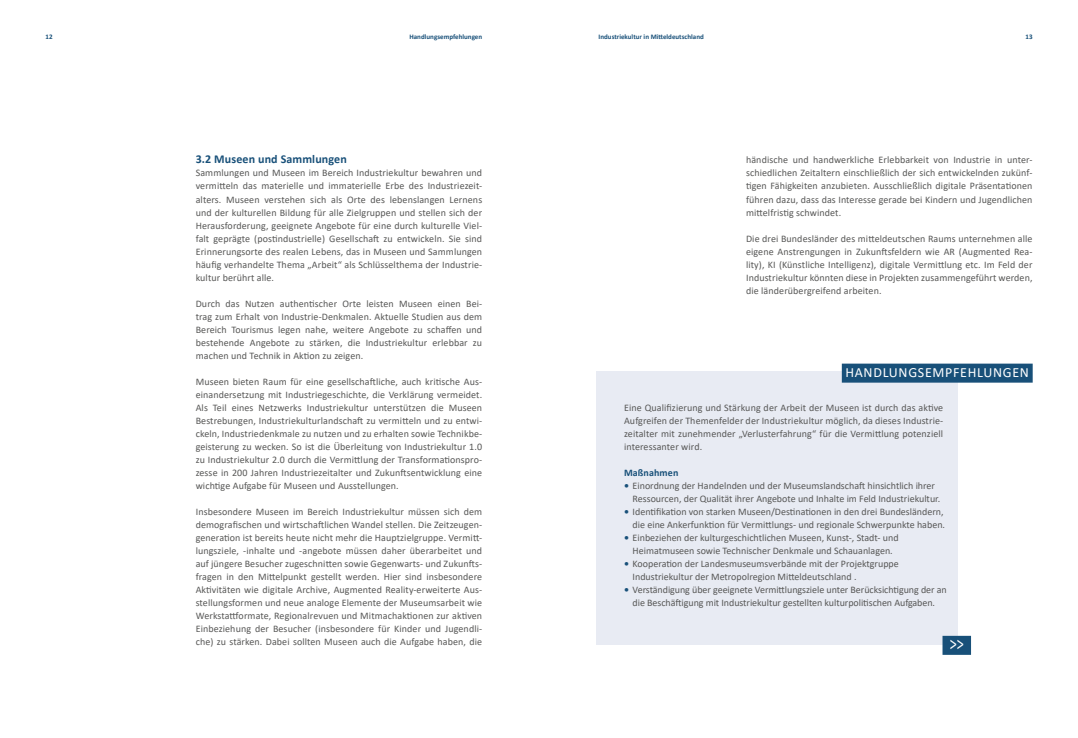
<style>
.page{position:relative;width:1078px;height:738px;background:#fff}
.page>*{position:absolute;margin:0;border:0;box-sizing:border-box;transform-origin:0 0}
.t1{font:19.6px "Calibri";color:#fff;scale:.71 1}
.t2{font:14px "Calibri";letter-spacing:.05em;color:#fff}
.t3{font:700 12px "Calibri";letter-spacing:.01em;color:#185079}
.t4{font:10px/13px "Calibri";color:#575756;text-align:justify}
.t5{font:700 10px "Calibri";letter-spacing:.01em;color:#185079}
.t6{font:700 7px "Calibri";color:#185079}
.s1{font-weight:700;color:#185079}
</style>
<div class="page">
<div style="left:595px;top:371px;width:362px;height:273px;background:#e8ebf3"></div>
<div style="left:841px;top:363px;width:191px;height:19px;background:#185079"></div>
<div style="left:942px;top:635px;width:28px;height:19px;background:#185079"></div>
<p class="t6" style="left:46px;top:32px;width:9px">12</p>
<p class="t6" style="left:409px;top:32px;width:74px">Handlungsempfehlungen</p>
<p class="t6" style="left:598px;top:32px;width:107px">Industriekultur in Mitteldeutschland</p>
<p class="t6" style="left:1025px;top:32px;width:9px">13</p>
<p class="t3" style="left:196px;top:151px;width:152px">3.2 Museen und Sammlungen</p>
<p class="t4" style="left:196px;top:166px;width:288px">Sammlungen und Museen im Bereich Industriekultur bewahren und vermitteln das materielle und immaterielle Erbe des Industriezeit&shy;alters. Museen verstehen sich als Orte des lebenslangen Lernens und der kulturellen Bildung für alle Zielgruppen und stellen sich der Herausforderung, geeignete Angebote für eine durch kulturelle Viel&shy;falt geprägte (postindustrielle) Gesellschaft zu entwickeln. Sie sind Erinnerungsorte des realen Lebens, das in Museen und Sammlungen häufig verhandelte Thema „Arbeit“ als Schlüsselthema der Industrie&shy;kultur berührt alle.</p>
<p class="t4" style="left:196px;top:296px;width:288px">Durch das Nutzen authentischer Orte leisten Museen einen Bei&shy;trag zum Erhalt von Industrie-Denkmalen. Aktuelle Studien aus dem Bereich Tourismus legen nahe, weitere Angebote zu schaffen und bestehende Angebote zu stärken, die Industriekultur erlebbar zu machen und Technik in Aktion zu zeigen.</p>
<p class="t4" style="left:196px;top:374px;width:288px">Museen bieten Raum für eine gesellschaftliche, auch kritische Aus&shy;einandersetzung mit Industriegeschichte, die Verklärung vermeidet.<br>Als Teil eines Netzwerks Industriekultur unterstützen die Museen Bestrebungen, Industriekulturlandschaft zu vermitteln und zu entwi&shy;ckeln, Industriedenkmale zu nutzen und zu erhalten sowie Technikbe&shy;geisterung zu wecken. So ist die Überleitung von Industriekultur 1.0 zu Industriekultur 2.0 durch die Vermittlung der Transformationspro&shy;zesse in 200 Jahren Industriezeitalter und Zukunftsentwicklung eine wichtige Aufgabe für Museen und Ausstellungen.</p>
<p class="t4" style="left:196px;top:504px;width:288px">Insbesondere Museen im Bereich Industriekultur müssen sich dem demografischen und wirtschaftlichen Wandel stellen. Die Zeitzeugen&shy;generation ist bereits heute nicht mehr die Hauptzielgruppe. Vermitt&shy;lungsziele, -inhalte und -angebote müssen daher überarbeitet und auf jüngere Besucher zugeschnitten sowie Gegenwarts- und Zukunfts&shy;fragen in den Mittelpunkt gestellt werden. Hier sind insbesondere Aktivitäten wie digitale Archive, Augmented Reality-erweiterte Aus&shy;stellungsformen und neue analoge Elemente der Museumsarbeit wie Werkstattformate, Regionalrevuen und Mitmachaktionen zur aktiven Einbeziehung der Besucher (insbesondere für Kinder und Jugendli&shy;che) zu stärken. Dabei sollten Museen auch die Aufgabe haben, die</p>
<p class="t4" style="left:746px;top:153px;width:288px">händische und handwerkliche Erlebbarkeit von Industrie in unter&shy;schiedlichen Zeitaltern einschließlich der sich entwickelnden zukünf&shy;tigen Fähigkeiten anzubieten. Ausschließlich digitale Präsentationen führen dazu, dass das Interesse gerade bei Kindern und Jugendlichen mittelfristig schwindet.</p>
<p class="t4" style="left:746px;top:231px;width:288px">Die drei Bundesländer des mitteldeutschen Raums unternehmen alle eigene Anstrengungen in Zukunftsfeldern wie AR (Augmented Rea&shy;lity), KI (Künstliche Intelligenz), digitale Vermittlung etc. Im Feld der Industriekultur könnten diese in Projekten zusammengeführt werden, die länderübergreifend arbeiten.</p>
<h2 class="t2" style="left:845px;top:362px;width:185px">HANDLUNGSEMPFEHLUNGEN</h2>
<p class="t4" style="left:624px;top:400px;width:320px">Eine Qualifizierung und Stärkung der Arbeit der Museen ist durch das aktive Aufgreifen der Themenfelder der Industriekultur möglich, da dieses Industrie&shy;zeitalter mit zunehmender „Verlusterfahrung“ für die Vermittlung potenziell interessanter wird.</p>
<p class="t5" style="left:624px;top:465px;width:56px">Maßnahmen</p>
<p class="t4" style="left:632px;top:478px;width:309px;text-indent:-8px"><span class="s1">•</span> Einordnung der Handelnden und der Museumslandschaft hinsichtlich ihrer<br>Ressourcen, der Qualität ihrer Angebote und Inhalte im Feld Industriekultur.</p>
<p class="t4" style="left:624px;top:504px;width:322px;text-align:right"><span class="s1">•</span> Identifikation von starken Museen/Destinationen in den drei Bundesländern, die eine Ankerfunktion für Vermittlungs- und regionale Schwerpunkte haben.</p>
<p class="t4" style="left:624px;top:530px;width:276px;text-align:center"><span class="s1">•</span> Einbeziehen der kulturgeschichtlichen Museen, Kunst-, Stadt- und<br>Heimatmuseen sowie Technischer Denkmale und Schauanlagen.</p>
<p class="t4" style="left:632px;top:556px;width:268px;text-indent:-8px"><span class="s1">•</span> Kooperation der Landesmuseumsverbände mit der Projektgruppe<br>Industriekultur der Metropolregion Mitteldeutschland .</p>
<p class="t4" style="left:624px;top:582px;width:324px;text-align:center"><span class="s1">•</span> Verständigung über geeignete Vermittlungsziele unter Berücksichtigung der an die Beschäftigung mit Industriekultur gestellten kulturpolitischen Aufgaben.</p>
<h1 class="t1" style="left:949px;top:629px;width:21px">&gt;&gt;</h1>
</div>
